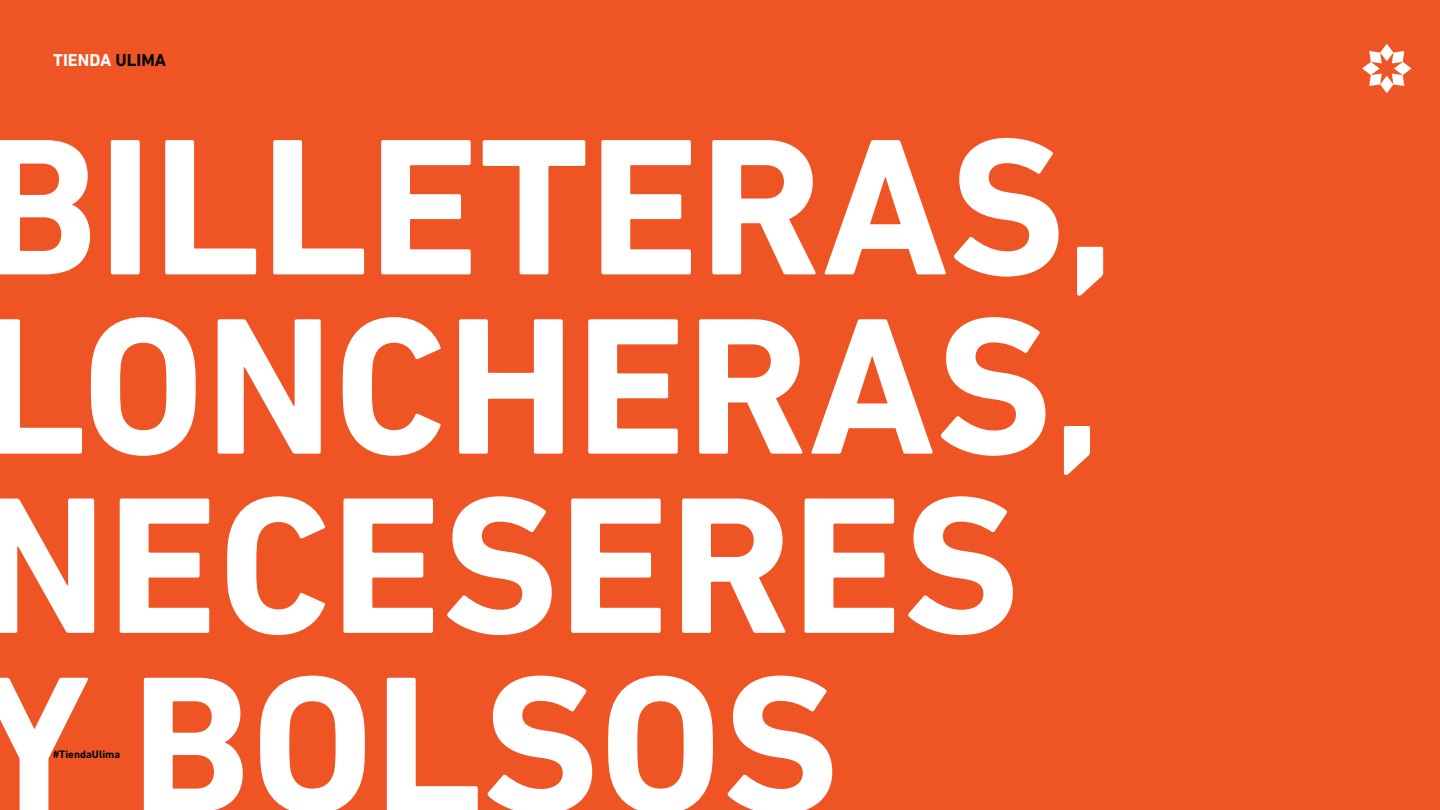
<style>
.page{position:relative;width:1440px;height:810px;background:#ef5424}
.page>*{position:absolute;margin:0;border:0;box-sizing:border-box;transform-origin:0 0}
.t1{font:700 197.62px/179.2px "DIN Next LT Pro";color:#fff}
.t2{font:700 17.55px "DIN Next LT Pro";color:#fff}
.t3{font:700 10.95px "DIN Next LT Pro";color:#040503}
.s1{color:#040503}
</style>
<div class="page">
<svg style="left:1362px;top:44px;width:50px;height:49px"></svg>
<p class="t2" style="left:53px;top:50px;width:114px">TIENDA <span class="s1">ULIMA</span></p>
<p class="t1" style="left:-22px;top:117px;width:1138px">BILLETERAS,<br>LONCHERAS,<br>NECESERES<br>Y BOLSOS</p>
<p class="t3" style="left:53px;top:748px;width:69px">#TiendaUlima</p>
</div>
